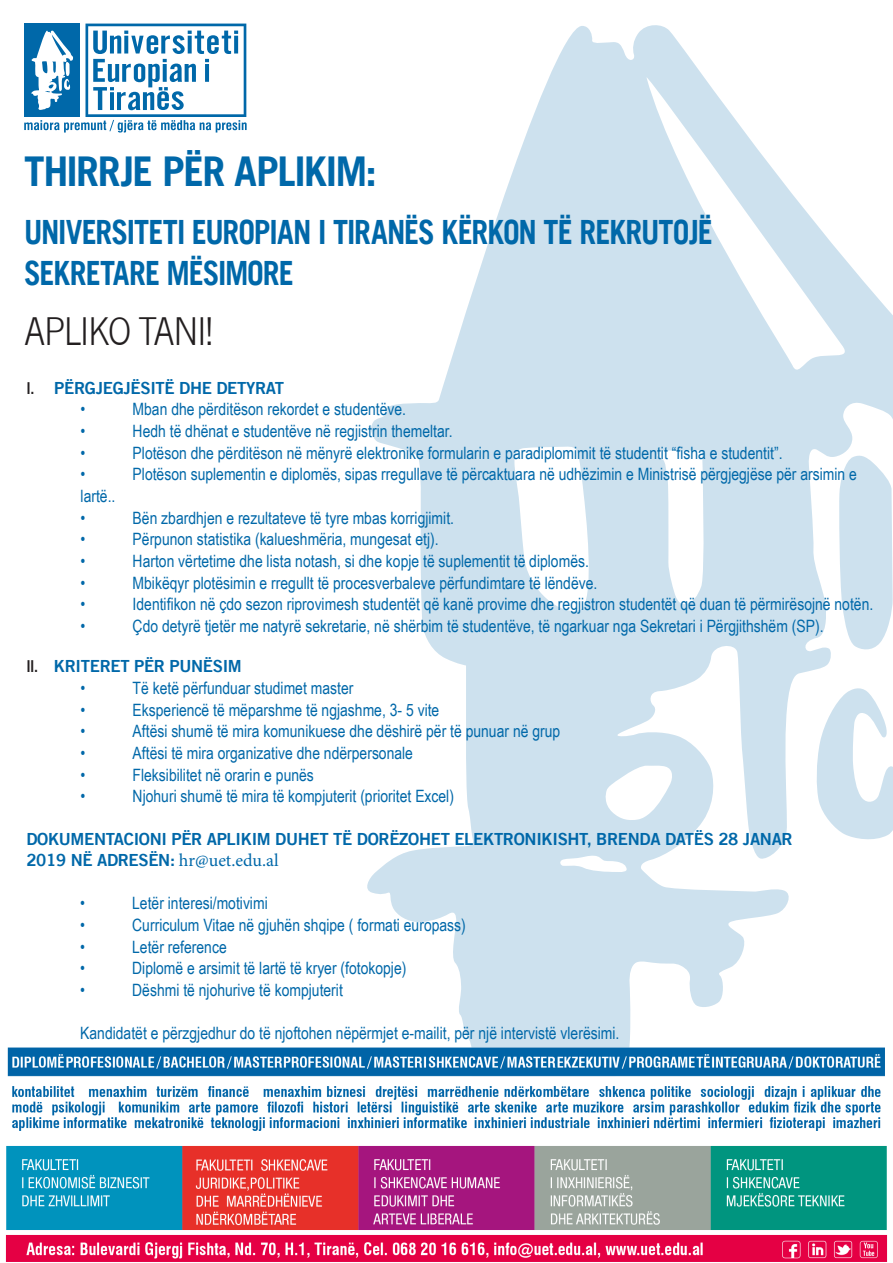
<style>
.page{position:relative;width:893px;height:1263px;background:#fff}
.page>*{position:absolute;margin:0;border:0;box-sizing:border-box;transform-origin:0 0}
.t1{font:700 41.1px "Trade Gothic LT";letter-spacing:-.035em;color:#0068a9}
.t2{font:300 38.7px "Trade Gothic";letter-spacing:-.04em;color:#231f20;scale:.9 1}
.t3{font:700 33.45px/40.2px "Trade Gothic LT";letter-spacing:-.035em;color:#0068a9;scale:.9 1}
.List_Paragraph{font:16.95px "Arial Narrow";color:#0068a9}
.t4{font:16.8px/21.6px "Trade Gothic LT Bold Two";letter-spacing:-.02em;color:#0068a9}
.s1{font-family:"Helvetica Neue LT Std";font-weight:500;font-stretch:condensed;font-size:16.5px;color:#231f20}
.s2{font-family:"Minion Pro";font-size:18px}
</style>
<div class="page">
<svg style="left:367px;top:25px;width:526px;height:1016px;fill:#cde1ee"></svg>
<svg style="left:24px;top:24px;width:223px;height:109px"></svg>
<img style="left:6px;top:1041px;width:881px;height:189px">
<img style="left:5px;top:1235px;width:883px;height:27px">
<p class="t1" style="left:24px;top:146px;width:354px">THIRRJE PËR APLIKIM:</p>
<p class="t3" style="left:24px;top:212px;width:767px">UNIVERSITETI EUROPIAN I TIRANËS KËRKON TË REKRUTOJË<br>SEKRETARE MËSIMORE</p>
<p class="t2" style="left:24px;top:308px;width:211px">APLIKO TANI!</p>
<p class="t4" style="left:27px;top:377px;width:259px"><span class="s1">I.</span> PËRGJEGJËSITË DHE DETYRAT</p>
<p class="List_Paragraph" style="left:81px;top:397px;width:6px">•</p>
<p class="List_Paragraph" style="left:133px;top:397px;width:275px">Mban dhe përditëson rekordet e studentëve.</p>
<p class="List_Paragraph" style="left:81px;top:419px;width:6px">•</p>
<p class="List_Paragraph" style="left:133px;top:419px;width:321px">Hedh të dhënat e studentëve në regjistrin themeltar.</p>
<p class="List_Paragraph" style="left:81px;top:440px;width:6px">•</p>
<p class="List_Paragraph" style="left:133px;top:440px;width:651px">Plotëson dhe përditëson në mënyrë elektronike formularin e paradiplomimit të studentit “fisha e studentit”.</p>
<p class="List_Paragraph" style="left:81px;top:462px;width:6px">•</p>
<p class="List_Paragraph" style="left:133px;top:462px;width:726px">Plotëson suplementin e diplomës, sipas rregullave të përcaktuara në udhëzimin e Ministrisë përgjegjëse për arsimin e</p>
<p class="List_Paragraph" style="left:81px;top:484px;width:36px">lartë..</p>
<p class="List_Paragraph" style="left:81px;top:505px;width:6px">•</p>
<p class="List_Paragraph" style="left:133px;top:505px;width:323px">Bën zbardhjen e rezultateve të tyre mbas korrigjimit.</p>
<p class="List_Paragraph" style="left:81px;top:527px;width:6px">•</p>
<p class="List_Paragraph" style="left:133px;top:527px;width:307px">Përpunon statistika (kalueshmëria, mungesat etj).</p>
<p class="List_Paragraph" style="left:81px;top:548px;width:6px">•</p>
<p class="List_Paragraph" style="left:133px;top:548px;width:458px">Harton vërtetime dhe lista notash, si dhe kopje të suplementit të diplomës.</p>
<p class="List_Paragraph" style="left:81px;top:570px;width:6px">•</p>
<p class="List_Paragraph" style="left:133px;top:570px;width:466px">Mbikëqyr plotësimin e rregullt të procesverbaleve përfundimtare të lëndëve.</p>
<p class="List_Paragraph" style="left:81px;top:592px;width:6px">•</p>
<p class="List_Paragraph" style="left:133px;top:592px;width:742px">Identifikon në çdo sezon riprovimesh studentët që kanë provime dhe regjistron studentët që duan të përmirësojnë notën.</p>
<p class="List_Paragraph" style="left:81px;top:613px;width:6px">•</p>
<p class="List_Paragraph" style="left:133px;top:613px;width:692px">Çdo detyrë tjetër me natyrë sekretarie, në shërbim të studentëve, të ngarkuar nga Sekretari i Përgjithshëm (SP).</p>
<p class="t4" style="left:27px;top:655px;width:217px"><span class="s1">II.</span> KRITERET PËR PUNËSIM</p>
<p class="List_Paragraph" style="left:81px;top:676px;width:6px">•</p>
<p class="List_Paragraph" style="left:133px;top:676px;width:222px">Të ketë përfunduar studimet master</p>
<p class="List_Paragraph" style="left:81px;top:697px;width:6px">•</p>
<p class="List_Paragraph" style="left:133px;top:697px;width:308px">Eksperiencë të mëparshme të ngjashme, 3- 5 vite</p>
<p class="List_Paragraph" style="left:81px;top:719px;width:6px">•</p>
<p class="List_Paragraph" style="left:133px;top:719px;width:429px">Aftësi shumë të mira komunikuese dhe dëshirë për të punuar në grup</p>
<p class="List_Paragraph" style="left:81px;top:740px;width:6px">•</p>
<p class="List_Paragraph" style="left:133px;top:740px;width:282px">Aftësi të mira organizative dhe ndërpersonale</p>
<p class="List_Paragraph" style="left:81px;top:762px;width:6px">•</p>
<p class="List_Paragraph" style="left:133px;top:762px;width:183px">Fleksibilitet në orarin e punës</p>
<p class="List_Paragraph" style="left:81px;top:784px;width:6px">•</p>
<p class="List_Paragraph" style="left:133px;top:784px;width:323px">Njohuri shumë të mira të kompjuterit (prioritet Excel)</p>
<p class="t4" style="left:26px;top:827px;width:768px">DOKUMENTACIONI PËR APLIKIM DUHET TË DORËZOHET ELEKTRONIKISHT, BRENDA DATËS 28 JANAR<br>2019 NË ADRESËN: <span class="s2">hr@uet.edu.al</span></p>
<p class="List_Paragraph" style="left:80px;top:891px;width:6px">•</p>
<p class="List_Paragraph" style="left:132px;top:891px;width:137px">Letër interesi/motivimi</p>
<p class="List_Paragraph" style="left:80px;top:913px;width:6px">•</p>
<p class="List_Paragraph" style="left:132px;top:913px;width:335px">Curriculum Vitae në gjuhën shqipe ( formati europass)</p>
<p class="List_Paragraph" style="left:80px;top:934px;width:6px">•</p>
<p class="List_Paragraph" style="left:132px;top:934px;width:96px">Letër reference</p>
<p class="List_Paragraph" style="left:80px;top:956px;width:6px">•</p>
<p class="List_Paragraph" style="left:132px;top:956px;width:276px">Diplomë e arsimit të lartë të kryer (fotokopje)</p>
<p class="List_Paragraph" style="left:80px;top:977px;width:6px">•</p>
<p class="List_Paragraph" style="left:132px;top:977px;width:212px">Dëshmi të njohurive të kompjuterit</p>
<p class="List_Paragraph" style="left:80px;top:1021px;width:541px">Kandidatët e përzgjedhur do të njoftohen nëpërmjet e-mailit, për një intervistë vlerësimi.</p>
</div>
